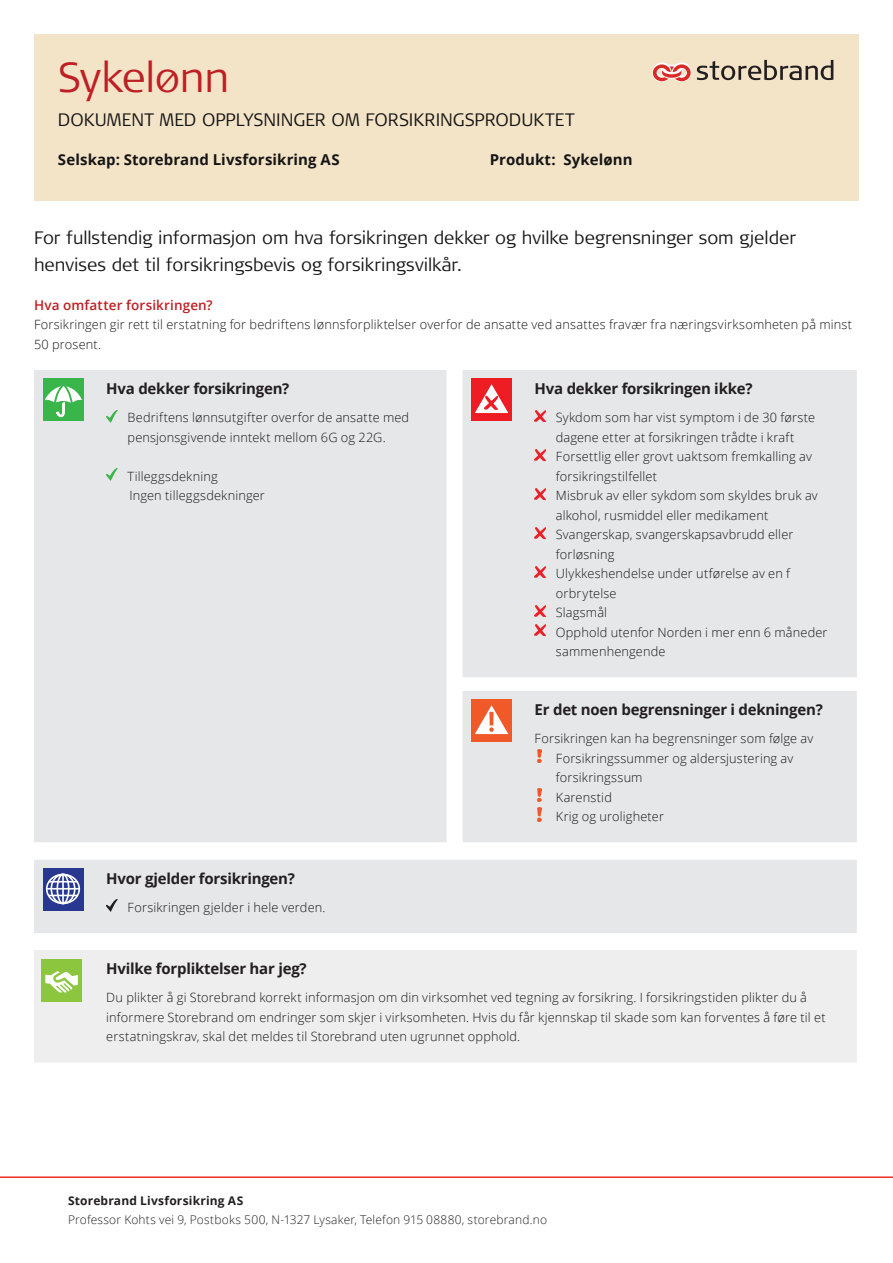
<style>
.page{position:relative;width:893px;height:1263px;background:#fff}
.page>*{position:absolute;margin:0;border:0;box-sizing:border-box;transform-origin:0 0}
.t1{font:300 42px "Signa Column";letter-spacing:-.01em;color:#be1f24}
.t2{font:300 18px/27px "Signa Column";color:#161516}
.t3{font:700 15px "Open Sans";letter-spacing:-.015em;color:#231f20}
.t4{font:700 15px "Open Sans";letter-spacing:.01em;color:#161516}
.t5{font:600 13.5px "Open Sans";letter-spacing:.01em;color:#be1f24}
.t6{font:300 12.75px/19.5px "Open Sans";letter-spacing:.015em;color:#161516}
.t7{font:300 12px "Open Sans";letter-spacing:.015em;color:#231f20}
.t8{font:700 12px "Open Sans";letter-spacing:.015em;color:#231f20}
</style>
<div class="page">
<hr style="left:0;top:1176px;width:893px;height:2px;background:#ee2e22">
<div style="left:34px;top:34px;width:825px;height:167px;background:#f4e4c7"></div>
<div style="left:34px;top:370px;width:823px;height:307px;background:#e6e7e9"></div>
<svg style="left:34px;top:677px;width:823px;height:256px;background:#e8e9eb"></svg>
<div style="left:34px;top:950px;width:823px;height:112px;background:#eeeeef"></div>
<div style="left:43px;top:378px;width:41px;height:43px;background:#3ab54a"></div>
<svg style="left:45px;top:382px;width:37px;height:35px"></svg>
<svg style="left:106px;top:410px;width:11px;height:12px"></svg>
<svg style="left:106px;top:469px;width:11px;height:12px"></svg>
<div style="left:471px;top:378px;width:41px;height:43px;background:#ee1d23"></div>
<svg style="left:475px;top:384px;width:33px;height:29px"></svg>
<svg style="left:535px;top:410px;width:10px;height:11px"></svg>
<svg style="left:535px;top:449px;width:10px;height:11px"></svg>
<svg style="left:535px;top:488px;width:10px;height:11px"></svg>
<svg style="left:535px;top:527px;width:10px;height:11px"></svg>
<svg style="left:535px;top:566px;width:10px;height:11px"></svg>
<svg style="left:535px;top:605px;width:10px;height:11px"></svg>
<svg style="left:535px;top:625px;width:10px;height:11px"></svg>
<div style="left:471px;top:699px;width:41px;height:43px;background:#f15929"></div>
<svg style="left:475px;top:705px;width:33px;height:29px"></svg>
<img style="left:538px;top:749px;width:3px;height:14px">
<img style="left:538px;top:788px;width:3px;height:14px">
<svg style="left:538px;top:808px;width:3px;height:13px"></svg>
<svg style="left:43px;top:868px;width:41px;height:43px"></svg>
<div style="left:46px;top:874px;width:34px;height:30px;border:2px solid #fff;border-radius:50%"></div>
<div style="left:50px;top:874px;width:26px;height:30px;border:2px solid #fff;border-radius:50%"></div>
<div style="left:57px;top:874px;width:13px;height:30px;border:2px solid #fff;border-radius:50%"></div>
<hr style="left:62px;top:874px;width:2px;height:30px;background:#fff">
<svg style="left:49px;top:881px;width:29px;height:1px"></svg>
<svg style="left:49px;top:895px;width:29px;height:1px"></svg>
<hr style="left:47px;top:888px;width:32px;height:1px;background:#fff">
<svg style="left:106px;top:900px;width:11px;height:12px"></svg>
<div style="left:41px;top:959px;width:41px;height:43px;background:#8bc63e"></div>
<svg style="left:45px;top:971px;width:33px;height:22px"></svg>
<svg style="left:652px;top:62px;width:39px;height:20px"></svg>
<svg style="left:697px;top:60px;width:136px;height:20px"></svg>
<h1 class="t1" style="left:58px;top:54px;width:173px">Sykelønn</h1>
<h2 class="t2" style="left:58px;top:106px;width:518px">DOKUMENT MED OPPLYSNINGER OM FORSIKRINGSPRODUKTET</h2>
<p class="t4" style="left:58px;top:149px;width:283px">Selskap: Storebrand Livsforsikring AS</p>
<p class="t4" style="left:490px;top:149px;width:144px">Produkt: Sykelønn</p>
<h2 class="t2" style="left:34px;top:224px;width:764px">For fullstendig informasjon om hva forsikringen dekker og hvilke begrensninger som gjelder henvises det til forsikringsbevis og forsikringsvilkår.</h2>
<p class="t5" style="left:34px;top:295px;width:180px">Hva omfatter forsikringen?</p>
<p class="t6" style="left:34px;top:314px;width:820px">Forsikringen gir rett til erstatning for bedriftens lønnsforpliktelser overfor de ansatte ved ansattes fravær fra næringsvirksomheten på minst<br>50 prosent.</p>
<p class="t3" style="left:106px;top:378px;width:185px">Hva dekker forsikringen?</p>
<p class="t6" style="left:128px;top:407px;width:283px">Bedriftens lønnsutgifter overfor de ansatte med pensjonsgivende inntekt mellom 6G og 22G.</p>
<p class="t6" style="left:128px;top:466px;width:139px">Tilleggsdekning<br>Ingen tilleggsdekninger</p>
<p class="t3" style="left:535px;top:378px;width:219px">Hva dekker forsikringen ikke?</p>
<p class="t6" style="left:556px;top:407px;width:273px">Sykdom som har vist symptom i de 30 første dagene etter at forsikringen trådte i kraft<br>Forsettlig eller grovt uaktsom fremkalling av forsikringstilfellet<br>Misbruk av eller sykdom som skyldes bruk av alkohol, rusmiddel eller medikament<br>Svangerskap, svangerskapsavbrudd eller forløsning<br>Ulykkeshendelse under utførelse av en f orbrytelse<br>Slagsmål<br>Opphold utenfor Norden i mer enn 6 måneder sammenhengende</p>
<p class="t3" style="left:106px;top:868px;width:190px">Hvor gjelder forsikringen?</p>
<p class="t6" style="left:128px;top:897px;width:199px">Forsikringen gjelder i hele verden.</p>
<p class="t3" style="left:535px;top:699px;width:290px">Er det noen begrensninger i dekningen?</p>
<p class="t6" style="left:556px;top:728px;width:259px;text-indent:-21px">Forsikringen kan ha begrensninger som følge av<br>Forsikringssummer og aldersjustering av forsikringssum<br>Karenstid<br>Krig og uroligheter</p>
<p class="t3" style="left:106px;top:958px;width:202px">Hvilke forpliktelser har jeg?</p>
<p class="t6" style="left:106px;top:987px;width:721px">Du plikter å gi Storebrand korrekt informasjon om din virksomhet ved tegning av forsikring. I forsikringstiden plikter du å informere Storebrand om endringer som skjer i virksomheten. Hvis du får kjennskap til skade som kan forventes å føre til et erstatningskrav, skal det meldes til Storebrand uten ugrunnet opphold.</p>
<p class="t8" style="left:68px;top:1192px;width:177px">Storebrand Livsforsikring AS</p>
<p class="t7" style="left:68px;top:1211px;width:481px">Professor Kohts vei 9, Postboks 500, N-1327 Lysaker, Telefon 915 08880, storebrand.no</p>
</div>
